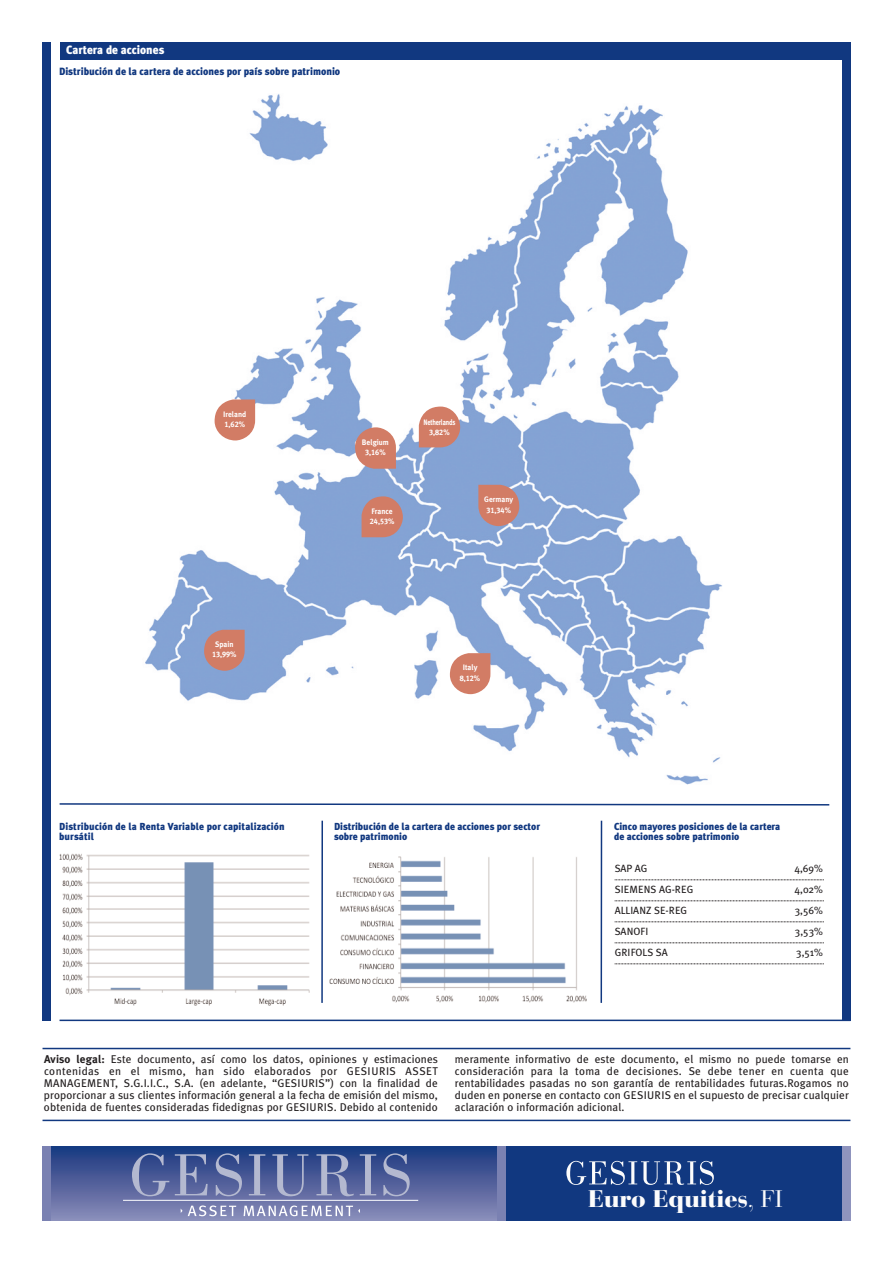
<style>
.page{position:relative;width:893px;height:1263px;background:#fff}
.page>*{position:absolute;margin:0;border:0;box-sizing:border-box;transform-origin:0 0}
.t1{font:900 23.85px "Bauer Bodoni";letter-spacing:-.01em;color:#fcfcfc}
.t2{font:900 12px "Meta Plus";color:#fff;scale:.95 1}
.t3{font:11.25px/12px "Meta Plus";letter-spacing:.01em;color:#231f20;text-align:justify}
.t4{font:10.5px "Meta Plus";letter-spacing:.005em;color:#231f20}
.t5{font:900 10.5px "Meta Plus";color:#113880;scale:.95 1}
.t6{font:900 10.2px/10.5px "Meta Plus";color:#113880;scale:.95 1}
.t7{font:7.95px "Meta Plus Bold Caps";color:#fff;scale:.95 1}
.t8{font:700 7.95px "Meta Plus";color:#fff;scale:.95 1}
.t9{font:700 7.95px "Meta Plus";letter-spacing:-.02em;color:#fff;scale:.8 1}
.s1{font-weight:700}
.s2{font-weight:400}
</style>
<div class="page">
<img style="left:59px;top:853px;width:251px;height:153px">
<img style="left:145px;top:94px;width:577px;height:691px">
<div style="left:60px;top:43px;width:790px;height:17px;background:#113880"></div>
<div style="left:43px;top:43px;width:8px;height:978px;background:#113880"></div>
<img style="left:329px;top:856px;width:258px;height:147px">
<hr style="left:321px;top:821px;width:2px;height:182px;background:#113880">
<svg style="left:59px;top:803px;width:771px;height:3px"></svg>
<hr style="left:600px;top:821px;width:2px;height:182px;background:#113880">
<svg style="left:204px;top:630px;width:41px;height:41px;background:#c48278"></svg>
<svg style="left:450px;top:653px;width:40px;height:41px;background:#d8907c"></svg>
<svg style="left:215px;top:399px;width:40px;height:41px;background:#d88f7c"></svg>
<svg style="left:355px;top:427px;width:41px;height:42px;background:#d18c7d"></svg>
<div style="left:842px;top:43px;width:8px;height:978px;background:#113880"></div>
<hr style="left:60px;top:1019px;width:790px;height:2px;background:#113880">
<svg style="left:615px;top:879px;width:209px;height:1px"></svg>
<svg style="left:615px;top:900px;width:209px;height:1px"></svg>
<svg style="left:615px;top:921px;width:209px;height:1px"></svg>
<svg style="left:615px;top:942px;width:209px;height:1px"></svg>
<svg style="left:615px;top:963px;width:209px;height:1px"></svg>
<div style="left:43px;top:1146px;width:807px;height:74px;background:#113880"></div>
<div style="left:43px;top:1146px;width:459px;height:74px;background:linear-gradient(to bottom,#17367f,#8a8ab8)"></div>
<svg style="left:132px;top:1153px;width:37px;height:43px;background:#5e6da2"></svg>
<svg style="left:175px;top:1154px;width:33px;height:41px"></svg>
<svg style="left:216px;top:1153px;width:26px;height:43px"></svg>
<svg style="left:249px;top:1154px;width:16px;height:41px"></svg>
<svg style="left:272px;top:1154px;width:36px;height:42px;background:#5f6ea2"></svg>
<svg style="left:316px;top:1154px;width:38px;height:42px;background:#6a78a8"></svg>
<svg style="left:360px;top:1154px;width:16px;height:41px"></svg>
<svg style="left:383px;top:1153px;width:27px;height:43px"></svg>
<hr style="left:123px;top:1200px;width:295px;height:1px;background:#fff">
<svg style="left:181px;top:1205px;width:55px;height:11px"></svg>
<svg style="left:244px;top:1205px;width:116px;height:11px"></svg>
<div style="left:842px;top:1146px;width:8px;height:74px;background:#8f94be"></div>
<div style="left:497px;top:1146px;width:9px;height:74px;background:#7a81b2"></div>
<div style="left:43px;top:1146px;width:8px;height:74px;background:#7a81b2"></div>
<svg style="left:566px;top:1161px;width:148px;height:24px"></svg>
<svg style="left:419px;top:407px;width:41px;height:40px;background:#d28a79"></svg>
<svg style="left:478px;top:485px;width:41px;height:41px;background:#c78377"></svg>
<svg style="left:362px;top:496px;width:41px;height:41px;background:#c48277"></svg>
<hr style="left:43px;top:1120px;width:807px;height:1px;background:#113880">
<hr style="left:43px;top:1048px;width:807px;height:1px;background:#113880">
<p class="t2" style="left:66px;top:43px;width:105px">Cartera de acciones</p>
<p class="t5" style="left:59px;top:66px;width:298px">Distribución de la cartera de acciones por país sobre patrimonio</p>
<p class="t8" style="left:223px;top:409px;width:26px">Ireland</p>
<p class="t7" style="left:225px;top:420px;width:23px">1,62%</p>
<p class="t8" style="left:215px;top:639px;width:21px">Spain</p>
<p class="t7" style="left:212px;top:650px;width:27px">13,99%</p>
<p class="t8" style="left:362px;top:437px;width:30px">Belgium</p>
<p class="t7" style="left:365px;top:448px;width:23px">3,16%</p>
<p class="t9" style="left:423px;top:417px;width:42px">Netherlands</p>
<p class="t7" style="left:429px;top:428px;width:23px">3,82%</p>
<p class="t8" style="left:484px;top:495px;width:32px">Germany</p>
<p class="t8" style="left:372px;top:506px;width:24px">France</p>
<p class="t7" style="left:486px;top:505px;width:27px">31,34%</p>
<p class="t7" style="left:370px;top:517px;width:27px">24,53%</p>
<p class="t8" style="left:463px;top:663px;width:17px">Italy</p>
<p class="t7" style="left:460px;top:673px;width:23px">8,12%</p>
<p class="t6" style="left:59px;top:821px;width:239px">Distribución de la Renta Variable por capitalización bursátil</p>
<p class="t6" style="left:334px;top:821px;width:218px">Distribución de la cartera de acciones por sector sobre patrimonio</p>
<p class="t6" style="left:614px;top:821px;width:176px">Cinco mayores posiciones de la cartera de acciones sobre patrimonio</p>
<p class="t4" style="left:615px;top:862px;width:34px">SAP AG</p>
<p class="t4" style="left:794px;top:862px;width:30px">4,69%</p>
<p class="t4" style="left:615px;top:883px;width:80px">SIEMENS AG-REG</p>
<p class="t4" style="left:795px;top:883px;width:30px">4,02%</p>
<p class="t4" style="left:615px;top:904px;width:74px">ALLIANZ SE-REG</p>
<p class="t4" style="left:795px;top:904px;width:30px">3,56%</p>
<p class="t4" style="left:615px;top:925px;width:35px">SANOFI</p>
<p class="t4" style="left:795px;top:925px;width:30px">3,53%</p>
<p class="t4" style="left:615px;top:946px;width:55px">GRIFOLS SA</p>
<p class="t4" style="left:796px;top:946px;width:28px">3,51%</p>
<p class="t3" style="left:44px;top:1053px;width:396px"><span class="s1">Aviso legal:</span> Este documento, así como los datos, opiniones y estimaciones contenidas en el mismo, han sido elaborados por GESIURIS ASSET MANAGEMENT, S.G.I.I.C., S.A. (en adelante, “GESIURIS”) con la finalidad de proporcionar a sus clientes información general a la fecha de emisión del mismo, obtenida de fuentes consideradas fidedignas por GESIURIS. Debido al contenido</p>
<p class="t3" style="left:455px;top:1053px;width:395px">meramente informativo de este documento, el mismo no puede tomarse en consideración para la toma de decisiones. Se debe tener en cuenta que rentabilidades pasadas no son garantía de rentabilidades futuras.Rogamos no duden en ponerse en contacto con GESIURIS en el supuesto de precisar cualquier aclaración o información adicional.</p>
<h1 class="t1" style="left:588px;top:1189px;width:196px">Euro Equities<span class="s2">, FI</span></h1>
</div>
